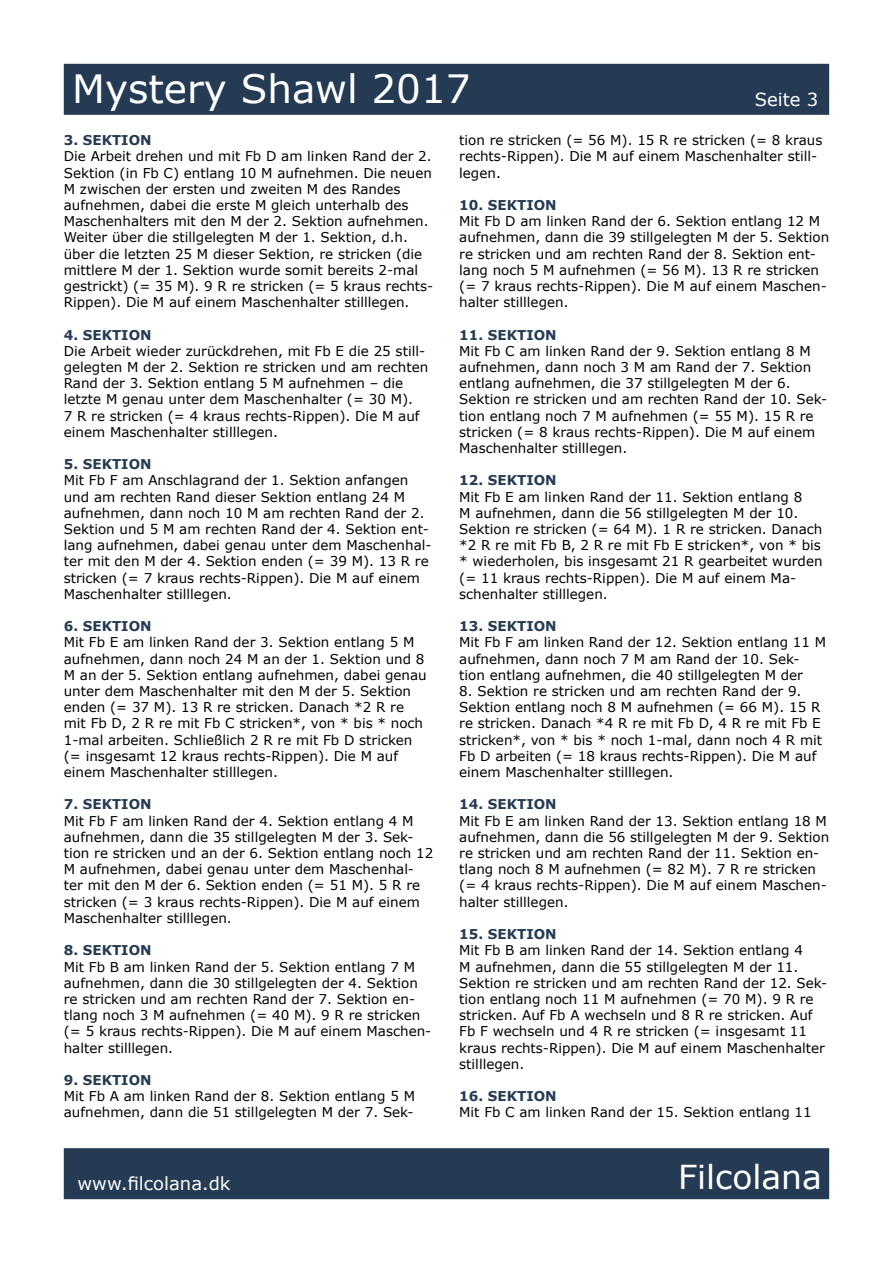
<style>
.page{position:relative;width:893px;height:1263px;background:#fff}
.page>*{position:absolute;margin:0;border:0;box-sizing:border-box;transform-origin:0 0}
.t1{font:39px "Verdana";color:#fff}
.t2{font:33px "Verdana";color:#fff}
.t3{font:18px "Verdana";color:#fff}
.t4{font:13.5px/16.2px "Verdana";color:#000}
.t5{font:700 13.5px "Verdana";color:#243b53}
</style>
<div class="page">
<div style="left:64px;top:64px;width:765px;height:51px;background:#243b53;border:2px solid #243c54"></div>
<div style="left:64px;top:1148px;width:765px;height:51px;background:#243b53;border:2px solid #243c54"></div>
<h1 class="t1" style="left:72px;top:62px;width:400px">Mystery Shawl 2017</h1>
<h3 class="t3" style="left:755px;top:87px;width:65px">Seite 3</h3>
<p class="t5" style="left:64px;top:131px;width:89px">3. SEKTION</p>
<p class="t4" style="left:64px;top:148px;width:371px">Die Arbeit drehen und mit Fb D am linken Rand der 2.<br>Sektion (in Fb C) entlang 10 M aufnehmen. Die neuen M zwischen der ersten und zweiten M des Randes aufnehmen, dabei die erste M gleich unterhalb des Maschenhalters mit den M der 2. Sektion aufnehmen.<br>Weiter über die stillgelegten M der 1. Sektion, d.h. über die letzten 25 M dieser Sektion, re stricken (die mittlere M der 1. Sektion wurde somit bereits 2-mal gestrickt) (= 35 M). 9 R re stricken (= 5 kraus rechts-Rippen). Die M auf einem Maschenhalter stilllegen.</p>
<p class="t5" style="left:64px;top:325px;width:89px">4. SEKTION</p>
<p class="t4" style="left:64px;top:343px;width:366px">Die Arbeit wieder zurückdrehen, mit Fb E die 25 still&shy;gelegten M der 2. Sektion re stricken und am rechten Rand der 3. Sektion entlang 5 M aufnehmen – die letzte M genau unter dem Maschenhalter (= 30 M).<br>7 R re stricken (= 4 kraus rechts-Rippen). Die M auf einem Maschenhalter stilllegen.</p>
<p class="t5" style="left:64px;top:455px;width:89px">5. SEKTION</p>
<p class="t4" style="left:64px;top:472px;width:369px">Mit Fb F am Anschlagrand der 1. Sektion anfangen und am rechten Rand dieser Sektion entlang 24 M aufnehmen, dann noch 10 M am rechten Rand der 2.<br>Sektion und 5 M am rechten Rand der 4. Sektion ent&shy;lang aufnehmen, dabei genau unter dem Maschenhal&shy;ter mit den M der 4. Sektion enden (= 39 M). 13 R re stricken (= 7 kraus rechts-Rippen). Die M auf einem Maschenhalter stilllegen.</p>
<p class="t5" style="left:64px;top:617px;width:89px">6. SEKTION</p>
<p class="t4" style="left:64px;top:634px;width:365px">Mit Fb E am linken Rand der 3. Sektion entlang 5 M aufnehmen, dann noch 24 M an der 1. Sektion und 8<br>M an der 5. Sektion entlang aufnehmen, dabei genau unter dem Maschenhalter mit den M der 5. Sektion enden (= 37 M). 13 R re stricken. Danach *2 R re mit Fb D, 2 R re mit Fb C stricken*, von * bis * noch 1-mal arbeiten. Schließlich 2 R re mit Fb D stricken (= insgesamt 12 kraus rechts-Rippen). Die M auf einem Maschenhalter stilllegen.</p>
<p class="t5" style="left:64px;top:795px;width:89px">7. SEKTION</p>
<p class="t4" style="left:64px;top:812px;width:371px">Mit Fb F am linken Rand der 4. Sektion entlang 4 M aufnehmen, dann die 35 stillgelegten M der 3. Sek&shy;tion re stricken und an der 6. Sektion entlang noch 12<br>M aufnehmen, dabei genau unter dem Maschenhal&shy;ter mit den M der 6. Sektion enden (= 51 M). 5 R re stricken (= 3 kraus rechts-Rippen). Die M auf einem Maschenhalter stilllegen.</p>
<p class="t5" style="left:64px;top:941px;width:89px">8. SEKTION</p>
<p class="t4" style="left:64px;top:958px;width:369px">Mit Fb B am linken Rand der 5. Sektion entlang 7 M aufnehmen, dann die 30 stillgelegten der 4. Sektion re stricken und am rechten Rand der 7. Sektion en&shy;tlang noch 3 M aufnehmen (= 40 M). 9 R re stricken (= 5 kraus rechts-Rippen). Die M auf einem Maschen&shy;halter stilllegen.</p>
<p class="t5" style="left:64px;top:1070px;width:89px">9. SEKTION</p>
<p class="t4" style="left:64px;top:1088px;width:353px">Mit Fb A am linken Rand der 8. Sektion entlang 5 M aufnehmen, dann die 51 stillgelegten M der 7. Sek-</p>
<p class="t4" style="left:459px;top:132px;width:365px">tion re stricken (= 56 M). 15 R re stricken (= 8 kraus rechts-Rippen). Die M auf einem Maschenhalter still&shy;legen.</p>
<p class="t5" style="left:459px;top:196px;width:99px">10. SEKTION</p>
<p class="t4" style="left:459px;top:213px;width:371px">Mit Fb D am linken Rand der 6. Sektion entlang 12 M aufnehmen, dann die 39 stillgelegten M der 5. Sektion re stricken und am rechten Rand der 8. Sektion ent&shy;lang noch 5 M aufnehmen (= 56 M). 13 R re stricken (= 7 kraus rechts-Rippen). Die M auf einem Maschen&shy;halter stilllegen.</p>
<p class="t5" style="left:459px;top:325px;width:99px">11. SEKTION</p>
<p class="t4" style="left:459px;top:343px;width:370px">Mit Fb C am linken Rand der 9. Sektion entlang 8 M aufnehmen, dann noch 3 M am Rand der 7. Sektion entlang aufnehmen, die 37 stillgelegten M der 6.<br>Sektion re stricken und am rechten Rand der 10. Sek&shy;tion entlang noch 7 M aufnehmen (= 55 M). 15 R re stricken (= 8 kraus rechts-Rippen). Die M auf einem Maschenhalter stilllegen.</p>
<p class="t5" style="left:459px;top:471px;width:99px">12. SEKTION</p>
<p class="t4" style="left:459px;top:488px;width:365px">Mit Fb E am linken Rand der 11. Sektion entlang 8<br>M aufnehmen, dann die 56 stillgelegten M der 10.<br>Sektion re stricken (= 64 M). 1 R re stricken. Danach *2 R re mit Fb B, 2 R re mit Fb E stricken*, von * bis * wiederholen, bis insgesamt 21 R gearbeitet wurden (= 11 kraus rechts-Rippen). Die M auf einem Ma&shy;schenhalter stilllegen.</p>
<p class="t5" style="left:459px;top:617px;width:99px">13. SEKTION</p>
<p class="t4" style="left:459px;top:634px;width:368px">Mit Fb F am linken Rand der 12. Sektion entlang 11 M aufnehmen, dann noch 7 M am Rand der 10. Sek&shy;tion entlang aufnehmen, die 40 stillgelegten M der</p>
<p class="t4" style="left:459px;top:683px;width:364px">8. Sektion re stricken und am rechten Rand der 9.<br>Sektion entlang noch 8 M aufnehmen (= 66 M). 15 R re stricken. Danach *4 R re mit Fb D, 4 R re mit Fb E stricken*, von * bis * noch 1-mal, dann noch 4 R mit Fb D arbeiten (= 18 kraus rechts-Rippen). Die M auf einem Maschenhalter stilllegen.</p>
<p class="t5" style="left:459px;top:795px;width:99px">14. SEKTION</p>
<p class="t4" style="left:459px;top:812px;width:371px">Mit Fb E am linken Rand der 13. Sektion entlang 18 M aufnehmen, dann die 56 stillgelegten M der 9. Sektion re stricken und am rechten Rand der 11. Sektion en&shy;tlang noch 8 M aufnehmen (= 82 M). 7 R re stricken (= 4 kraus rechts-Rippen). Die M auf einem Maschen&shy;halter stilllegen.</p>
<p class="t5" style="left:459px;top:925px;width:99px">15. SEKTION</p>
<p class="t4" style="left:459px;top:942px;width:370px">Mit Fb B am linken Rand der 14. Sektion entlang 4<br>M aufnehmen, dann die 55 stillgelegten M der 11.<br>Sektion re stricken und am rechten Rand der 12. Sek&shy;tion entlang noch 11 M aufnehmen (= 70 M). 9 R re stricken. Auf Fb A wechseln und 8 R re stricken. Auf Fb F wechseln und 4 R re stricken (= insgesamt 11 kraus rechts-Rippen). Die M auf einem Maschenhalter stilllegen.</p>
<p class="t5" style="left:459px;top:1087px;width:99px">16. SEKTION</p>
<p class="t4" style="left:459px;top:1104px;width:354px">Mit Fb C am linken Rand der 15. Sektion entlang 11</p>
<h3 class="t3" style="left:78px;top:1171px;width:154px">www.filcolana.dk</h3>
<h2 class="t2" style="left:678px;top:1155px;width:145px">Filcolana</h2>
</div>
